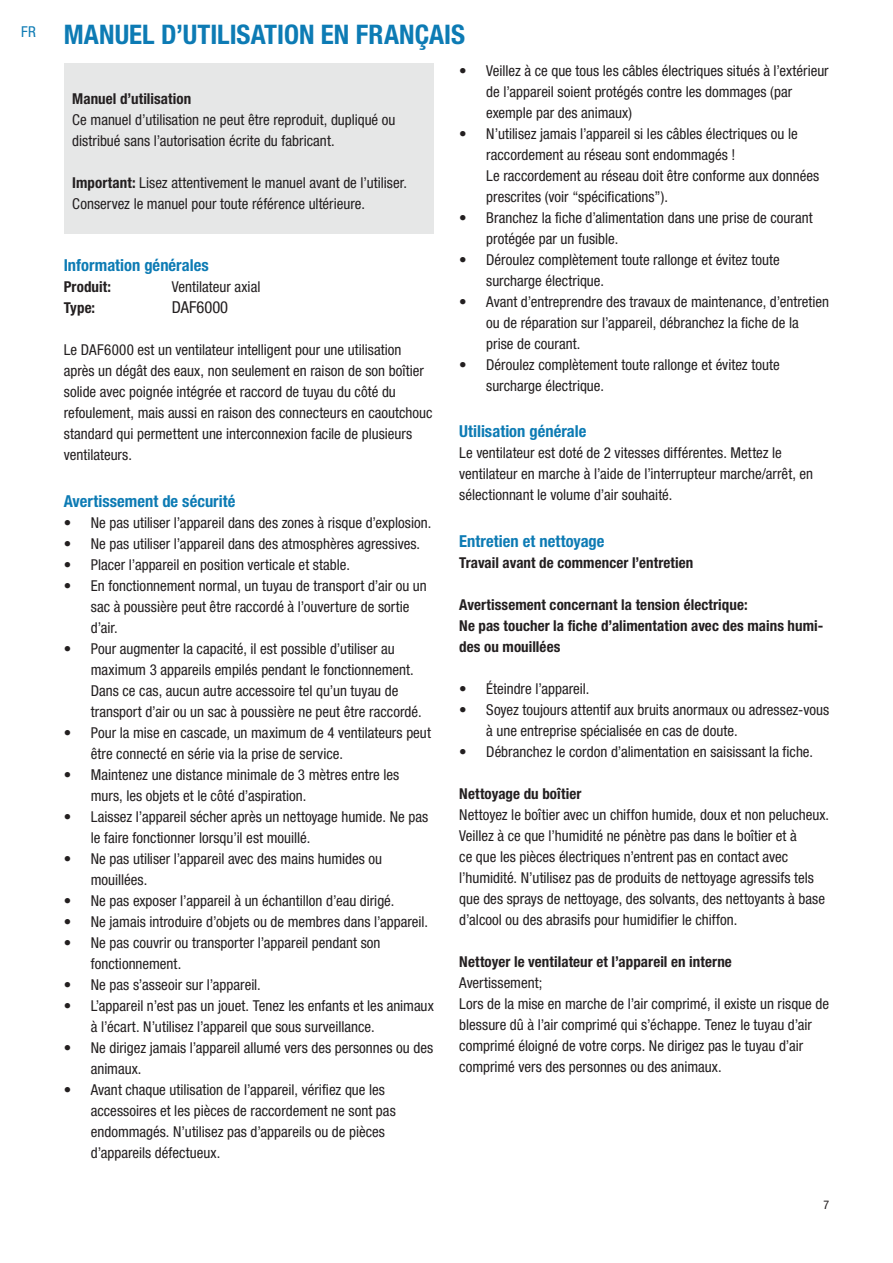
<style>
.page{position:relative;width:893px;height:1263px;background:#fff}
.page>*{position:absolute;margin:0;border:0;box-sizing:border-box;transform-origin:0 0}
.t1{font:700 condensed 27px "Helvetica Neue";color:#0d7bb4}
.t2{font:700 condensed 16.5px "Helvetica Neue";color:#0d7bb4}
.t3{font:italic condensed 16.5px "Helvetica Neue 57";color:#231f20}
.t4{font:italic condensed 15px/21px "Helvetica Neue 57";color:#231f20}
.t5{font:700 condensed 15px/21px "Helvetica Neue";letter-spacing:.005em;color:#231f20}
.t6{font:italic condensed 15px "Helvetica Neue 57";color:#0d7bb4}
.t7{font:italic condensed 12px "Helvetica Neue 57";color:#231f20}
.s1{font-family:"Helvetica Neue";font-weight:700;font-style:normal}
</style>
<div class="page">
<div style="left:64px;top:64px;width:370px;height:170px;background:#e6e7e7"></div>
<p class="t6" style="left:21px;top:23px;width:16px">FR</p>
<h1 class="t1" style="left:64px;top:12px;width:403px">MANUEL D’UTILISATION EN FRANÇAIS</h1>
<p class="t5" style="left:72px;top:87px;width:121px">Manuel d’utilisation</p>
<p class="t4" style="left:72px;top:109px;width:325px">Ce manuel d’utilisation ne peut être reproduit, dupliqué ou distribué sans l’autorisation écrite du fabricant.</p>
<p class="t4" style="left:72px;top:172px;width:334px"><span class="s1">Important:</span> Lisez attentivement le manuel avant de l’utiliser.<br>Conservez le manuel pour toute référence ultérieure.</p>
<p class="t2" style="left:64px;top:251px;width:146px">Information générales</p>
<p class="t5" style="left:64px;top:275px;width:49px">Produit:</p>
<p class="t4" style="left:172px;top:276px;width:90px">Ventilateur axial</p>
<p class="t5" style="left:64px;top:296px;width:33px">Type:</p>
<p class="t3" style="left:172px;top:298px;width:58px">DAF6000</p>
<p class="t4" style="left:64px;top:339px;width:370px">Le DAF6000 est un ventilateur intelligent pour une utilisation après un dégât des eaux, non seulement en raison de son boîtier solide avec poignée intégrée et raccord de tuyau du côté du refoulement, mais aussi en raison des connecteurs en caoutchouc standard qui permettent une interconnexion facile de plusieurs ventilateurs.</p>
<p class="t2" style="left:64px;top:487px;width:173px">Avertissement de sécurité</p>
<p class="t4" style="left:64px;top:512px;width:367px">• Ne pas utiliser l’appareil dans des zones à risque d’explosion.</p>
<p class="t4" style="left:64px;top:533px;width:356px">• Ne pas utiliser l’appareil dans des atmosphères agressives.</p>
<p class="t4" style="left:64px;top:554px;width:286px">• Placer l’appareil en position verticale et stable.</p>
<p class="t4" style="left:91px;top:575px;width:338px;text-indent:-27px">• En fonctionnement normal, un tuyau de transport d’air ou un sac à poussière peut être raccordé à l’ouverture de sortie d’air.</p>
<p class="t4" style="left:91px;top:638px;width:330px;text-indent:-27px">• Pour augmenter la capacité, il est possible d’utiliser au maximum 3 appareils empilés pendant le fonctionnement.<br>Dans ce cas, aucun autre accessoire tel qu’un tuyau de transport d’air ou un sac à poussière ne peut être raccordé.</p>
<p class="t4" style="left:91px;top:722px;width:342px;text-indent:-27px">• Pour la mise en cascade, un maximum de 4 ventilateurs peut être connecté en série via la prise de service.</p>
<p class="t4" style="left:91px;top:764px;width:310px;text-indent:-27px">• Maintenez une distance minimale de 3 mètres entre les murs, les objets et le côté d’aspiration.</p>
<p class="t4" style="left:91px;top:806px;width:339px;text-indent:-27px">• Laissez l’appareil sécher après un nettoyage humide. Ne pas le faire fonctionner lorsqu’il est mouillé.</p>
<p class="t4" style="left:91px;top:848px;width:293px;text-indent:-27px">• Ne pas utiliser l’appareil avec des mains humides ou mouillées.</p>
<p class="t4" style="left:64px;top:890px;width:330px">• Ne pas exposer l’appareil à un échantillon d’eau dirigé.</p>
<p class="t4" style="left:64px;top:911px;width:364px">• Ne jamais introduire d’objets ou de membres dans l’appareil.</p>
<p class="t4" style="left:91px;top:932px;width:291px;text-indent:-27px">• Ne pas couvrir ou transporter l’appareil pendant son fonctionnement.</p>
<p class="t4" style="left:64px;top:974px;width:196px">• Ne pas s’asseoir sur l’appareil.</p>
<p class="t4" style="left:91px;top:995px;width:344px;text-indent:-27px">• L’appareil n’est pas un jouet. Tenez les enfants et les animaux à l’écart. N’utilisez l’appareil que sous surveillance.</p>
<p class="t4" style="left:91px;top:1037px;width:344px;text-indent:-27px">• Ne dirigez jamais l’appareil allumé vers des personnes ou des animaux.</p>
<p class="t4" style="left:91px;top:1079px;width:306px;text-indent:-27px">• Avant chaque utilisation de l’appareil, vérifiez que les accessoires et les pièces de raccordement ne sont pas endommagés. N’utilisez pas d’appareils ou de pièces d’appareils défectueux.</p>
<p class="t4" style="left:486px;top:60px;width:344px;text-indent:-27px">• Veillez à ce que tous les câbles électriques situés à l’extérieur de l’appareil soient protégés contre les dommages (par exemple par des animaux)</p>
<p class="t4" style="left:486px;top:123px;width:334px;text-indent:-27px">• N’utilisez jamais l’appareil si les câbles électriques ou le raccordement au réseau sont endommagés !<br>Le raccordement au réseau doit être conforme aux données prescrites (voir “spécifications”).</p>
<p class="t4" style="left:486px;top:207px;width:328px;text-indent:-27px">• Branchez la fiche d’alimentation dans une prise de courant protégée par un fusible.</p>
<p class="t4" style="left:486px;top:249px;width:295px;text-indent:-27px">• Déroulez complètement toute rallonge et évitez toute surcharge électrique.</p>
<p class="t4" style="left:486px;top:291px;width:344px;text-indent:-27px">• Avant d’entreprendre des travaux de maintenance, d’entretien ou de réparation sur l’appareil, débranchez la fiche de la prise de courant.</p>
<p class="t4" style="left:486px;top:354px;width:295px;text-indent:-27px">• Déroulez complètement toute rallonge et évitez toute surcharge électrique.</p>
<p class="t2" style="left:459px;top:418px;width:129px">Utilisation générale</p>
<p class="t4" style="left:459px;top:442px;width:355px">Le ventilateur est doté de 2 vitesses différentes. Mettez le ventilateur en marche à l’aide de l’interrupteur marche/arrêt, en sélectionnant le volume d’air souhaité.</p>
<p class="t2" style="left:459px;top:527px;width:147px">Entretien et nettoyage</p>
<p class="t5" style="left:459px;top:551px;width:236px">Travail avant de commencer l’entretien</p>
<p class="t5" style="left:459px;top:593px;width:366px">Avertissement concernant la tension électrique:<br>Ne pas toucher la fiche d’alimentation avec des mains humi&shy;des ou mouillées</p>
<p class="t4" style="left:459px;top:678px;width:129px">• Éteindre l’appareil.</p>
<p class="t4" style="left:486px;top:699px;width:344px;text-indent:-27px">• Soyez toujours attentif aux bruits anormaux ou adressez-vous à une entreprise spécialisée en cas de doute.</p>
<p class="t4" style="left:459px;top:741px;width:353px">• Débranchez le cordon d’alimentation en saisissant la fiche.</p>
<p class="t5" style="left:459px;top:782px;width:124px">Nettoyage du boîtier</p>
<p class="t4" style="left:459px;top:804px;width:369px">Nettoyez le boîtier avec un chiffon humide, doux et non pelucheux.<br>Veillez à ce que l’humidité ne pénètre pas dans le boîtier et à<br>ce que les pièces électriques n’entrent pas en contact avec l’humidité. N’utilisez pas de produits de nettoyage agressifs tels que des sprays de nettoyage, des solvants, des nettoyants à base d’alcool ou des abrasifs pour humidifier le chiffon.</p>
<p class="t5" style="left:459px;top:950px;width:274px">Nettoyer le ventilateur et l’appareil en interne</p>
<p class="t4" style="left:459px;top:972px;width:371px">Avertissement;<br>Lors de la mise en marche de l’air comprimé, il existe un risque de blessure dû à l’air comprimé qui s’échappe. Tenez le tuyau d’air comprimé éloigné de votre corps. Ne dirigez pas le tuyau d’air comprimé vers des personnes ou des animaux.</p>
<p class="t7" style="left:823px;top:1197px;width:7px">7</p>
</div>
